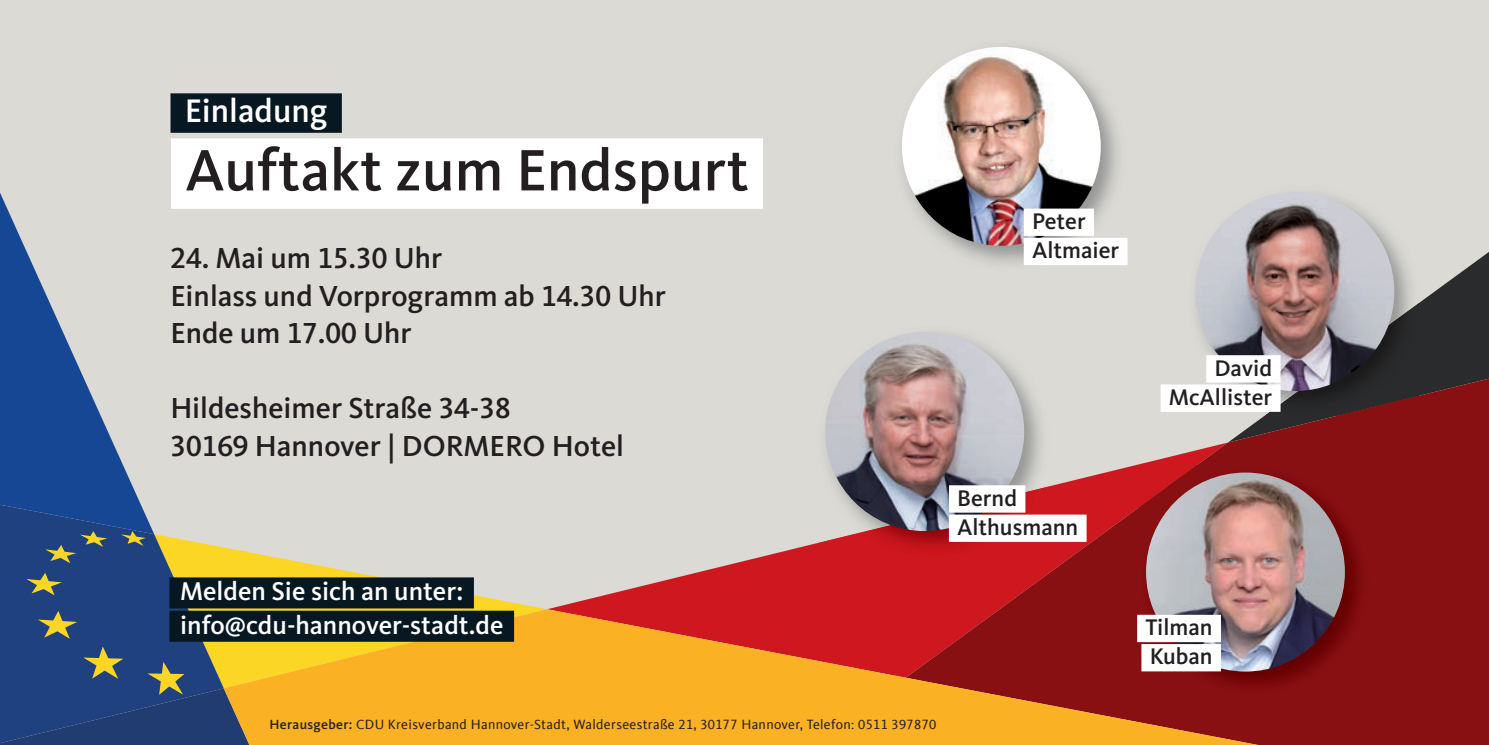
<style>
.page{position:relative;width:1489px;height:745px;background:#fff}
.page>*{position:absolute;margin:0;border:0;box-sizing:border-box;transform-origin:0 0}
.t1{font:500 60.25px "CDU Kievit Tab";color:#231f20}
.t2{font:500 33.75px "CDU Kievit Tab";color:#fff}
.t3{font:500 30px/37.5px "CDU Kievit Tab";color:#231f20}
.t4{font:500 26.5px/33.2px "CDU Kievit Tab";color:#fff}
.t5{font:500 23.5px/29.2px "CDU Kievit Tab";color:#231f20}
.t6{font:13.75px "CDU Kievit Tab";letter-spacing:.025em;color:#231f20}
.s1{font-weight:500}
</style>
<div class="page">
<div style="left:0;top:0;width:1488px;height:744px;background:#dbdad5"></div>
<svg style="left:552px;top:543px;width:353px;height:65px;fill:#ce171e"></svg>
<svg style="left:1418px;top:252px;width:70px;height:126px;fill:#2a2b2c"></svg>
<svg style="left:905px;top:378px;width:583px;height:366px;fill:#881013"></svg>
<svg style="left:0;top:193px;width:141px;height:311px"></svg>
<svg style="left:249px;top:552px;width:292px;height:56px"></svg>
<svg style="left:0;top:504px;width:153px;height:26px;background:#234b8e"></svg>
<svg style="left:0;top:530px;width:249px;height:214px;background:#3d5575"></svg>
<svg style="left:224px;top:608px;width:1033px;height:136px;background:#dd7f20"></svg>
<img style="left:825px;top:332px;width:223px;height:154px">
<img style="left:817px;top:486px;width:231px;height:69px">
<img style="left:825px;top:332px;width:199px;height:198px;border-radius:99px">
<img style="left:1187px;top:192px;width:225px;height:223px">
<img style="left:1264px;top:303px;width:154px;height:112px">
<img style="left:1336px;top:395px;width:82px;height:20px">
<img style="left:1195px;top:192px;width:199px;height:199px;border-radius:99px">
<img style="left:1138px;top:465px;width:231px;height:231px">
<img style="left:1145px;top:472px;width:199px;height:199px;border-radius:99px">
<img style="left:902px;top:47px;width:217px;height:217px">
<img style="left:901px;top:47px;width:199px;height:199px;border-radius:99px">
<div style="left:169px;top:577px;width:305px;height:31px;background:#071822"></div>
<div style="left:169px;top:610px;width:345px;height:31px;background:#071822"></div>
<div style="left:170px;top:93px;width:172px;height:40px;background:#071822"></div>
<div style="left:171px;top:138px;width:592px;height:71px;background:#fff"></div>
<div style="left:1023px;top:208px;width:70px;height:28px;background:#fff"></div>
<div style="left:1023px;top:238px;width:104px;height:27px;background:#fff"></div>
<div style="left:948px;top:485px;width:77px;height:27px;background:#fff"></div>
<div style="left:948px;top:514px;width:138px;height:27px;background:#fff"></div>
<div style="left:1206px;top:355px;width:74px;height:27px;background:#fff"></div>
<div style="left:1160px;top:384px;width:120px;height:27px;background:#fff"></div>
<div style="left:1137px;top:614px;width:83px;height:27px;background:#fff"></div>
<div style="left:1141px;top:643px;width:79px;height:28px;background:#fff"></div>
<p class="t2" style="left:185px;top:92px;width:144px">Einladung</p>
<h1 class="t1" style="left:185px;top:135px;width:565px">Auftakt zum Endspurt</h1>
<p class="t3" style="left:170px;top:239px;width:497px">24. Mai um 15.30 Uhr<br>Einlass und Vorprogramm ab 14.30 Uhr<br>Ende um 17.00 Uhr</p>
<p class="t3" style="left:170px;top:389px;width:455px">Hildesheimer Straße 34-38<br>30169 Hannover | DORMERO Hotel</p>
<p class="t4" style="left:180px;top:574px;width:325px">Melden Sie sich an unter: info@cdu-hannover-stadt.de</p>
<p class="t5" style="left:1031px;top:206px;width:89px">Peter<br>Altmaier</p>
<p class="t5" style="left:957px;top:483px;width:123px">Bernd<br>Althusmann</p>
<p class="t6" style="left:269px;top:715px;width:668px"><span class="s1">Herausgeber:</span> CDU Kreisverband Hannover-Stadt, Walderseestraße 21, 30177 Hannover, Telefon: 0511 397870</p>
<p class="t5" style="left:1168px;top:353px;width:105px;text-align:right">David<br>McAllister</p>
<p class="t5" style="left:1145px;top:612px;width:69px">Tilman<br>Kuban</p>
</div>
